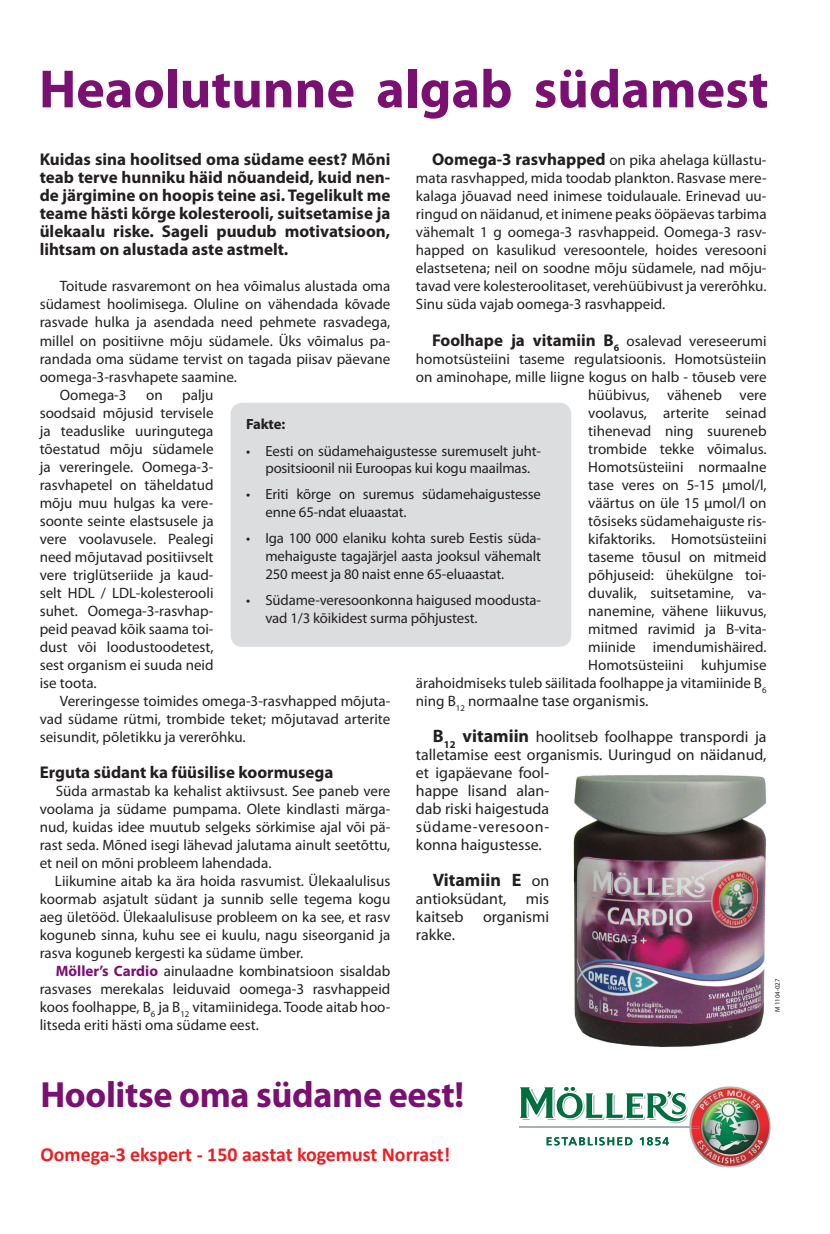
<style>
.page{position:relative;width:830px;height:1234px;background:#fff}
.page>*{position:absolute;margin:0;border:0;box-sizing:border-box;transform-origin:0 0}
.t1{font:700 54.15px "Myriad Pro";color:#7a1071}
.t2{font:700 36.6px "Myriad Pro";letter-spacing:-.01em;color:#7a1071}
.t3{font:700 19.8px "Calibri";color:#ee1d23}
.t4{font:700 18px "Myriad Pro";color:#231f20}
.t5{font:700 16.95px/18px "Myriad Pro";color:#231f20;text-align:justify}
.t6{font:15.9px/18px "Myriad Pro";color:#231f20}
.t7{font:15px/18px "Myriad Pro";color:#231f20;text-align:justify}
.t8{font:14.7px/17.7px "Myriad Pro";letter-spacing:-.01em;color:#231f20}
.t9{font:700 14.7px "Myriad Pro";color:#231f20}
.t10{font:6.75px "Myriad Pro";color:#231f20}
.s1{font-weight:700;font-size:16.95px}
.s2{font-weight:400;font-size:15px}
.s3{font-size:15px}
.s4{font-weight:700;font-size:18px}
.s5{font-weight:400;font-size:15.9px}
.s6{font-weight:700;color:#7a1071}
</style>
<div class="page">
<img style="left:573px;top:774px;width:194px;height:273px">
<svg style="left:546px;top:1137px;width:86px;height:8px"></svg>
<svg style="left:639px;top:1137px;width:29px;height:8px"></svg>
<img style="left:689px;top:1086px;width:81px;height:81px">
<svg style="left:519px;top:1086px;width:180px;height:41px"></svg>
<div style="left:230px;top:403px;width:341px;height:243px;background:#dcdddf;border-radius:12px"></div>
<h1 class="t1" style="left:39px;top:54px;width:730px">Heaolutunne algab südamest</h1>
<p class="t5" style="left:40px;top:150px;width:352px">Kuidas sina hoolitsed oma südame eest? Mõni teab terve hunniku häid nõuandeid, kuid nen&shy;de järgimine on hoopis teine asi. Tegelikult me teame hästi kõrge kolesterooli, suitsetamise ja ülekaalu riske. Sageli puudub motivatsioon, lihtsam on alustada aste astmelt.</p>
<p class="t7" style="left:60px;top:277px;width:332px">Toitude rasvaremont on hea võimalus alustada oma</p>
<p class="t7" style="left:40px;top:295px;width:352px">südamest hoolimisega. Oluline on vähendada kõvade</p>
<p class="t7" style="left:40px;top:313px;width:352px">rasvade hulka ja asendada need pehmete rasvadega,</p>
<p class="t7" style="left:40px;top:331px;width:352px">millel on positiivne mõju südamele. Üks võimalus pa-</p>
<p class="t7" style="left:40px;top:349px;width:352px">randada oma südame tervist on tagada piisav päevane</p>
<p class="t7" style="left:40px;top:367px;width:199px">oomega-3-rasvhapete saamine.</p>
<p class="t7" style="left:60px;top:385px;width:68px">Oomega-3</p>
<p class="t7" style="left:146px;top:385px;width:18px">on</p>
<p class="t7" style="left:415px;top:151px;width:352px;text-indent:16px"><span class="s1">Oomega-3 rasvhapped</span> on pika ahelaga küllastu&shy;mata rasvhapped, mida toodab plankton. Rasvase mere&shy;kalaga jõuavad need inimese toidulauale. Erinevad uu&shy;ringud on näidanud, et inimene peaks ööpäevas tarbima vähemalt 1 g oomega-3 rasvhappeid. Oomega-3 rasv&shy;happed on kasulikud veresoontele, hoides veresooni elastsetena; neil on soodne mõju südamele, nad mõju&shy;tavad vere kolesteroolitaset, verehüübivust ja vererõhku.<br>Sinu süda vajab oomega-3 rasvhappeid.</p>
<p class="t5" style="left:432px;top:330px;width:336px">Foolhape ja vitamiin B<sub>6</sub> <span class="s2">osalevad vereseerumi</span></p>
<p class="t7" style="left:415px;top:349px;width:352px;text-align:right">homotsüsteiini taseme regulatsioonis. Homotsüsteiin on aminohape, mille liigne kogus on halb - tõuseb vere hüübivus, väheneb vere<br>voolavus, arterite seinad<br>tihenevad ning suureneb<br>trombide tekke võimalus.<br>Homotsüsteiini normaalne<br>tase veres on 5-15 µmol/l,<br>väärtus on üle 15 µmol/l on<br>tõsiseks südamehaiguste ris-<br>kifaktoriks. Homotsüsteiini<br>taseme tõusul on mitmeid<br>põhjuseid: ühekülgne toi-<br>duvalik, suitsetamine, va-<br>nanemine, vähene liikuvus,<br>mitmed ravimid ja B-vita-<br>miinide imendumishäired.<br>Homotsüsteiini kuhjumise<br>ärahoidmiseks tuleb säilitada foolhappe ja vitamiinide B<sub>6</sub></p>
<p class="t6" style="left:415px;top:691px;width:234px"><span class="s3">ning B</span><sub>12</sub> <span class="s3">nor</span>maalne tase organismis.</p>
<p class="t6" style="left:416px;top:727px;width:352px;text-indent:17px"><span class="s4">B</span><sub>12</sub> <span class="s4">vitamiin</span> hoolitseb foolhappe transpordi ja talletamise eest organismis. Uuringud on näidanud, et igapäevane fool-<br>happe lisand alan-<br>dab riski haigestuda<br>südame-veresoon-<br>konna haigustesse.</p>
<p class="t4" style="left:433px;top:867px;width:118px">Vitamiin E <span class="s5">on</span></p>
<p class="t6" style="left:416px;top:889px;width:135px;text-align:justify">antioksüdant, mis kaitseb organismi rakke.</p>
<p class="t7" style="left:40px;top:385px;width:175px;text-indent:142px">palju soodsaid mõjusid tervisele ja teaduslike uuringutega tõestatud mõju südamele ja vereringele. Oomega-3- rasvhapetel on täheldatud mõju muu hulgas ka vere&shy;soonte seinte elastsusele ja vere voolavusele. Pealegi need mõjutavad positiivselt vere triglütseriide ja kaud&shy;selt HDL / LDL-kolesterooli suhet. Oomega-3-rasvhap&shy;peid peavad kõik saama toi&shy;dust või loodustoodetest, sest organism ei suuda neid ise toota.</p>
<p class="t7" style="left:40px;top:691px;width:352px;text-indent:20px">Vereringesse toimides omega-3-rasvhapped mõjuta&shy;vad südame rütmi, trombide teket; mõjutavad arterite seisundit, põletikku ja vererõhku.</p>
<p class="t5" style="left:40px;top:762px;width:295px">Erguta südant ka füüsilise koormusega</p>
<p class="t7" style="left:40px;top:781px;width:352px;text-indent:16px">Süda armastab ka kehalist aktiivsust. See paneb vere voolama ja südame pumpama. Olete kindlasti märga&shy;nud, kuidas idee muutub selgeks sörkimise ajal või pä&shy;rast seda. Mõned isegi lähevad jalutama ainult seetõttu, et neil on mõni probleem lahendada.</p>
<p class="t7" style="left:40px;top:871px;width:352px;text-indent:15px">Liikumine aitab ka ära hoida rasvumist. Ülekaalulisus koormab asjatult südant ja sunnib selle tegema kogu aeg ületööd. Ülekaalulisuse probleem on ka see, et rasv koguneb sinna, kuhu see ei kuulu, nagu siseorganid ja rasva koguneb kergesti ka südame ümber.</p>
<p class="t7" style="left:40px;top:961px;width:352px;text-indent:16px"><span class="s6">Möller’s Cardio</span> ainulaadne kombinatsioon sisaldab rasvases merekalas leiduvaid oomega-3 rasvhappeid koos foolhappe, B<sub>6</sub> ja B<sub>12</sub> vitamiinidega. Toode aitab hoo&shy;litseda eriti hästi oma südame eest.</p>
<p class="t9" style="left:246px;top:414px;width:41px">Fakte:</p>
<p class="t8" style="left:246px;top:441px;width:296px;text-align:center">• Eesti on südamehaigustesse suremuselt juht&shy;positsioonil nii Euroopas kui kogu maailmas.</p>
<p class="t8" style="left:265px;top:485px;width:277px;text-indent:-19px">• Eriti kõrge on suremus südamehaigustesse enne 65-ndat eluaastat.</p>
<p class="t8" style="left:265px;top:529px;width:277px;text-align:justify;text-indent:-19px">• Iga 100 000 elaniku kohta sureb Eestis süda&shy;mehaiguste tagajärjel aasta jooksul vähemalt 250 meest ja 80 naist enne 65-eluaastat.</p>
<p class="t8" style="left:265px;top:590px;width:277px;text-indent:-19px">• Südame-veresoonkonna haigused moodusta&shy;vad 1/3 kõikidest surma põhjustest.</p>
<p class="t10" style="left:773px;top:1011px;width:34px;rotate:-90deg">M 1104-027</p>
<h2 class="t2" style="left:40px;top:1070px;width:425px">Hoolitse oma südame eest!</h2>
<h3 class="t3" style="left:40px;top:1141px;width:411px">Oomega-3 ekspert - 150 aastat kogemust Norrast!</h3>
</div>
